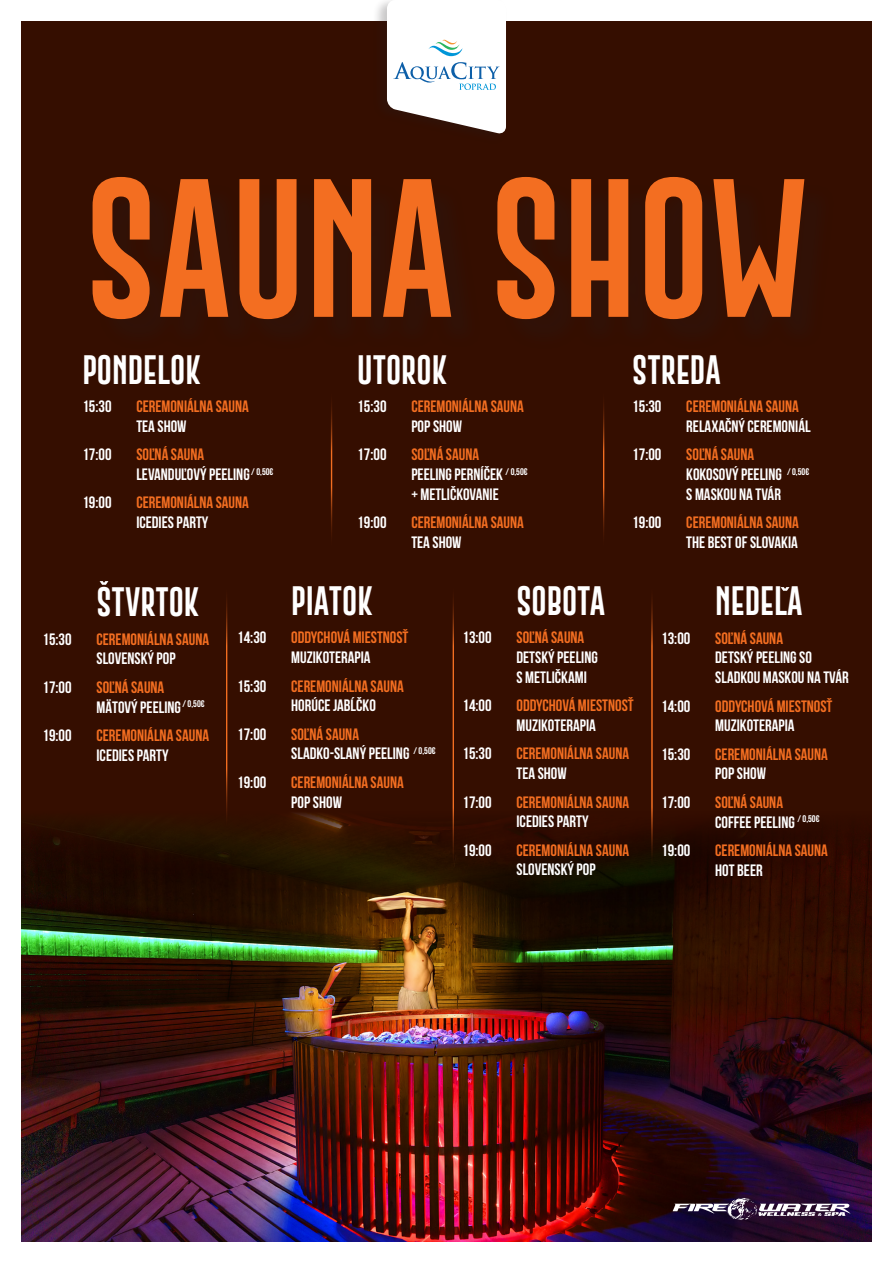
<style>
.page{position:relative;width:893px;height:1263px;background:#fff}
.page>*{position:absolute;margin:0;border:0;box-sizing:border-box;transform-origin:0 0}
.t1{font:143.7px "Gobold Extra 2";color:#f36e21}
.t2{font:30px "Gobold Extra 2";color:#fff}
.t3{font:700 16.5px/19.8px "Bebas Neue";color:#fff}
.t4{font:700 16.5px "Bebas Neue";color:#f36e21}
</style>
<div class="page">
<img style="left:21px;top:897px;width:851px;height:345px">
<div style="left:21px;top:21px;width:851px;height:876px;background:#350e00"></div>
<svg style="left:673px;top:1198px;width:177px;height:23px;background:#5a4963"></svg>
<hr style="left:331px;top:387px;width:1px;height:164px;background:#f36e21">
<hr style="left:603px;top:387px;width:1px;height:164px;background:#f36e21">
<div style="left:373px;top:0;width:135px;height:145px;background:#231f20;opacity:.25"></div>
<svg style="left:387px;top:0;width:119px;height:135px"></svg>
<hr style="left:226px;top:582px;width:1px;height:251px;background:#f36e21">
<hr style="left:452px;top:582px;width:2px;height:289px;background:#f36e21">
<hr style="left:651px;top:582px;width:2px;height:289px;background:#f36e21">
<svg style="left:100px;top:581px;width:8px;height:4px"></svg>
<svg style="left:781px;top:587px;width:8px;height:4px"></svg>
<p class="t1" style="left:85px;top:156px;width:725px">SAUNA SHOW</p>
<p class="t2" style="left:82px;top:350px;width:120px">PONDELOK</p>
<p class="t3" style="left:82px;top:396px;width:31px">15:30</p>
<p class="t4" style="left:136px;top:397px;width:114px">CEREMONIÁLNA SAUNA</p>
<p class="t3" style="left:136px;top:416px;width:52px">TEA SHOW</p>
<p class="t3" style="left:82px;top:444px;width:31px">17:00</p>
<p class="t4" style="left:136px;top:445px;width:69px">SOĽNÁ SAUNA</p>
<p class="t3" style="left:136px;top:464px;width:139px">LEVANDUĽOVÝ PEELING <sup>/</sup> <sup>0,50€</sup></p>
<p class="t3" style="left:82px;top:492px;width:31px">19:00</p>
<p class="t4" style="left:136px;top:494px;width:114px">CEREMONIÁLNA SAUNA</p>
<p class="t3" style="left:136px;top:512px;width:74px">ICEDIES PARTY</p>
<p class="t2" style="left:97px;top:583px;width:104px">STVRTOK</p>
<p class="t2" style="left:357px;top:350px;width:91px">UTOROK</p>
<p class="t3" style="left:357px;top:396px;width:31px">15:30</p>
<p class="t4" style="left:411px;top:397px;width:114px">CEREMONIÁLNA SAUNA</p>
<p class="t3" style="left:411px;top:416px;width:52px">POP SHOW</p>
<p class="t3" style="left:357px;top:444px;width:31px">17:00</p>
<p class="t4" style="left:411px;top:445px;width:69px">SOĽNÁ SAUNA</p>
<p class="t3" style="left:411px;top:464px;width:118px">PEELING PERNÍČEK <sup>/</sup> <sup>0,50€</sup></p>
<p class="t3" style="left:411px;top:484px;width:89px">+ METLIČKOVANIE</p>
<p class="t3" style="left:357px;top:512px;width:31px">19:00</p>
<p class="t4" style="left:411px;top:513px;width:114px">CEREMONIÁLNA SAUNA</p>
<p class="t3" style="left:411px;top:532px;width:52px">TEA SHOW</p>
<p class="t2" style="left:291px;top:581px;width:83px">PIATOK</p>
<p class="t2" style="left:516px;top:581px;width:90px">SOBOTA</p>
<p class="t2" style="left:632px;top:350px;width:90px">STREDA</p>
<p class="t3" style="left:632px;top:396px;width:31px">15:30</p>
<p class="t4" style="left:686px;top:397px;width:114px">CEREMONIÁLNA SAUNA</p>
<p class="t3" style="left:686px;top:416px;width:126px">RELAXAČNÝ CEREMONIÁL</p>
<p class="t3" style="left:632px;top:444px;width:31px">17:00</p>
<p class="t4" style="left:686px;top:445px;width:69px">SOĽNÁ SAUNA</p>
<p class="t3" style="left:686px;top:464px;width:124px">KOKOSOVÝ PEELING <sup>/</sup> <sup>0,50€<br></sup>S MASKOU NA TVÁR</p>
<p class="t3" style="left:632px;top:512px;width:31px">19:00</p>
<p class="t4" style="left:686px;top:513px;width:114px">CEREMONIÁLNA SAUNA</p>
<p class="t3" style="left:686px;top:532px;width:113px">THE BEST OF SLOVAKIA</p>
<p class="t2" style="left:715px;top:582px;width:89px">NEDELA</p>
<p class="t3" style="left:43px;top:629px;width:31px">15:30</p>
<p class="t4" style="left:97px;top:630px;width:114px">CEREMONIÁLNA SAUNA</p>
<p class="t3" style="left:97px;top:649px;width:81px">SLOVENSKÝ POP</p>
<p class="t3" style="left:43px;top:677px;width:31px">17:00</p>
<p class="t4" style="left:97px;top:678px;width:69px">SOĽNÁ SAUNA</p>
<p class="t3" style="left:97px;top:697px;width:110px">MÄTOVÝ PEELING <sup>/</sup> <sup>0,50€</sup></p>
<p class="t3" style="left:43px;top:725px;width:31px">19:00</p>
<p class="t4" style="left:97px;top:726px;width:114px">CEREMONIÁLNA SAUNA</p>
<p class="t3" style="left:97px;top:745px;width:74px">ICEDIES PARTY</p>
<p class="t3" style="left:237px;top:628px;width:31px">14:30</p>
<p class="t4" style="left:291px;top:629px;width:119px">ODDYCHOVÁ MIESTNOSŤ</p>
<p class="t3" style="left:291px;top:647px;width:81px">MUZIKOTERAPIA</p>
<p class="t3" style="left:237px;top:676px;width:31px">15:30</p>
<p class="t4" style="left:291px;top:677px;width:114px">CEREMONIÁLNA SAUNA</p>
<p class="t3" style="left:291px;top:695px;width:86px">HORÚCE JABĹČKO</p>
<p class="t3" style="left:237px;top:724px;width:31px">17:00</p>
<p class="t4" style="left:291px;top:725px;width:69px">SOĽNÁ SAUNA</p>
<p class="t3" style="left:291px;top:744px;width:146px">SLADKO-SLANÝ PEELING <sup>/</sup> <sup>0,50€</sup></p>
<p class="t3" style="left:237px;top:772px;width:31px">19:00</p>
<p class="t4" style="left:291px;top:773px;width:114px">CEREMONIÁLNA SAUNA</p>
<p class="t3" style="left:291px;top:792px;width:52px">POP SHOW</p>
<p class="t3" style="left:462px;top:628px;width:31px">13:00</p>
<p class="t4" style="left:516px;top:629px;width:69px">SOĽNÁ SAUNA</p>
<p class="t3" style="left:516px;top:647px;width:83px">DETSKÝ PEELING<br>S METLIČKAMI</p>
<p class="t3" style="left:462px;top:695px;width:31px">14:00</p>
<p class="t4" style="left:516px;top:697px;width:119px">ODDYCHOVÁ MIESTNOSŤ</p>
<p class="t3" style="left:516px;top:715px;width:81px">MUZIKOTERAPIA</p>
<p class="t3" style="left:462px;top:744px;width:31px">15:30</p>
<p class="t4" style="left:516px;top:745px;width:114px">CEREMONIÁLNA SAUNA</p>
<p class="t3" style="left:516px;top:763px;width:52px">TEA SHOW</p>
<p class="t3" style="left:462px;top:792px;width:31px">17:00</p>
<p class="t4" style="left:516px;top:793px;width:114px">CEREMONIÁLNA SAUNA</p>
<p class="t3" style="left:516px;top:811px;width:74px">ICEDIES PARTY</p>
<p class="t3" style="left:462px;top:840px;width:31px">19:00</p>
<p class="t4" style="left:516px;top:841px;width:114px">CEREMONIÁLNA SAUNA</p>
<p class="t3" style="left:516px;top:860px;width:81px">SLOVENSKÝ POP</p>
<p class="t3" style="left:661px;top:628px;width:31px">13:00</p>
<p class="t4" style="left:715px;top:629px;width:69px">SOĽNÁ SAUNA</p>
<p class="t3" style="left:715px;top:648px;width:135px">DETSKÝ PEELING SO<br>SLADKOU MASKOU NA TVÁR</p>
<p class="t3" style="left:661px;top:696px;width:31px">14:00</p>
<p class="t4" style="left:715px;top:697px;width:119px">ODDYCHOVÁ MIESTNOSŤ</p>
<p class="t3" style="left:715px;top:715px;width:81px">MUZIKOTERAPIA</p>
<p class="t3" style="left:661px;top:744px;width:31px">15:30</p>
<p class="t4" style="left:715px;top:745px;width:114px">CEREMONIÁLNA SAUNA</p>
<p class="t3" style="left:715px;top:764px;width:52px">POP SHOW</p>
<p class="t3" style="left:661px;top:792px;width:31px">17:00</p>
<p class="t4" style="left:715px;top:793px;width:69px">SOĽNÁ SAUNA</p>
<p class="t3" style="left:715px;top:812px;width:106px">COFFEE PEELING <sup>/</sup> <sup>0,50€</sup></p>
<p class="t3" style="left:661px;top:840px;width:31px">19:00</p>
<p class="t4" style="left:715px;top:841px;width:114px">CEREMONIÁLNA SAUNA</p>
<p class="t3" style="left:715px;top:860px;width:49px">HOT BEER</p>
</div>
